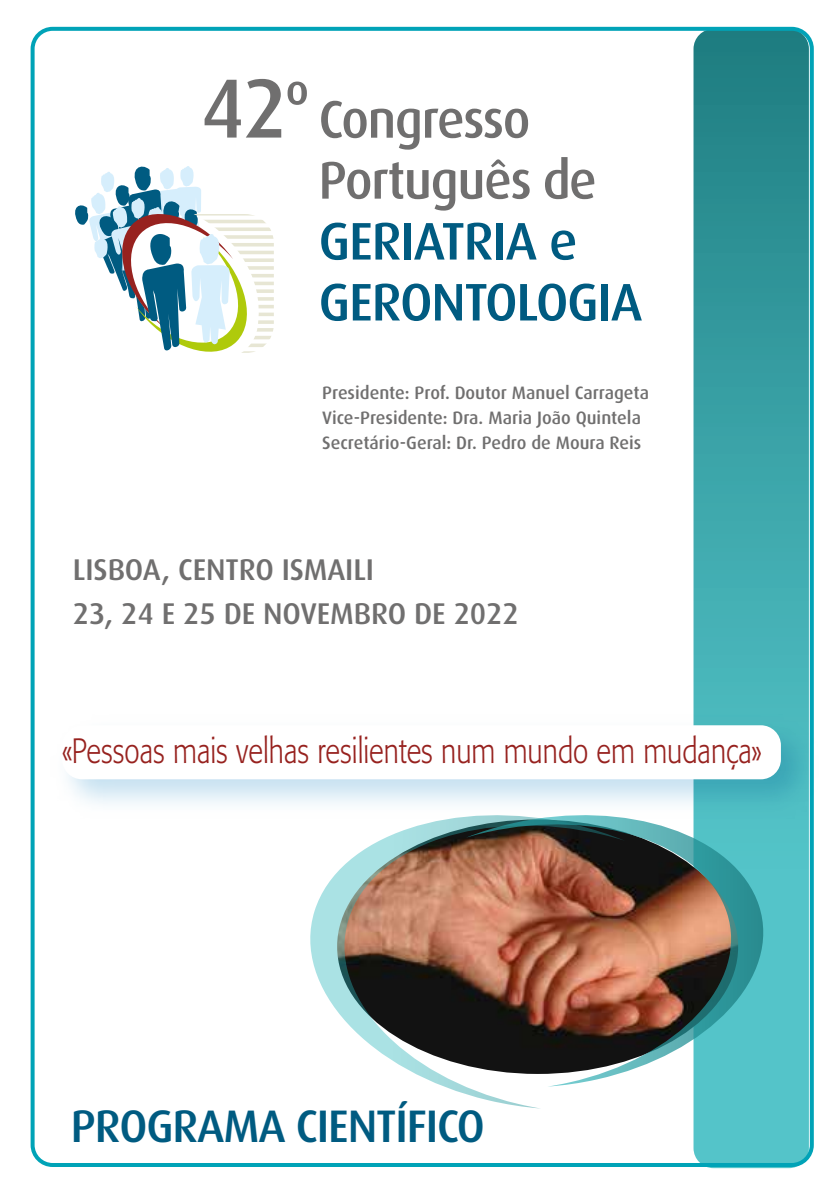
<style>
.page{position:relative;width:840px;height:1191px;background:#fff}
.page>*{position:absolute;margin:0;border:0;box-sizing:border-box;transform-origin:0 0}
.t1{font:500 84px "Dax";color:#706f6f}
.t2{font:500 53px/61px "Dax";letter-spacing:-.025em;color:#005b81}
.t3{font:500 53px/61px "Dax";letter-spacing:-.025em;color:#706f6f}
.t4{font:500 45.6px "Dax";letter-spacing:-.025em;color:#005b81}
.t5{font:300 34.8px "Formata";color:#97221f;scale:.8 1}
.t6{font:500 30px/44px "Dax";letter-spacing:-.005em;color:#706f6f}
.t7{font:500 18px/25px "Dax";color:#706f6f}
.s1{font-size:66.4px}
</style>
<div class="page">
<svg style="left:693px;top:30px;width:115px;height:1138px;background:#3ca4a9"></svg>
<svg style="left:624px;top:823px;width:138px;height:263px;background:#6d857d"></svg>
<svg style="left:310px;top:823px;width:314px;height:285px"></svg>
<div style="left:31px;top:27px;width:782px;height:1140px;border:4px solid #00a3b7;border-radius:20px"></div>
<img style="left:68px;top:709px;width:746px;height:114px">
<div style="left:62px;top:725px;width:718px;height:54px;background:#fff;border-radius:20px"></div>
<svg style="left:75px;top:166px;width:199px;height:187px"></svg>
<h1 class="t1" style="left:200px;top:61px;width:110px">42<span class="s1">º</span></h1>
<h2 class="t3" style="left:318px;top:89px;width:279px">Congresso<br>Português de</h2>
<h2 class="t2" style="left:318px;top:211px;width:325px">GERIATRIA e<br>GERONTOLOGIA</h2>
<p class="t7" style="left:322px;top:380px;width:328px">Presidente: Prof. Doutor Manuel Carrageta<br>Vice-Presidente: Dra. Maria João Quintela<br>Secretário-Geral: Dr. Pedro de Moura Reis</p>
<h3 class="t6" style="left:73px;top:548px;width:447px">LISBOA, CENTRO ISMAILI<br>23, 24 E 25 DE NOVEMBRO DE 2022</h3>
<h3 class="t5" style="left:62px;top:730px;width:875px">«Pessoas mais velhas resilientes num mundo em mudança»</h3>
<h3 class="t4" style="left:71px;top:1100px;width:415px">PROGRAMA CIENTÍFICO</h3>
</div>
